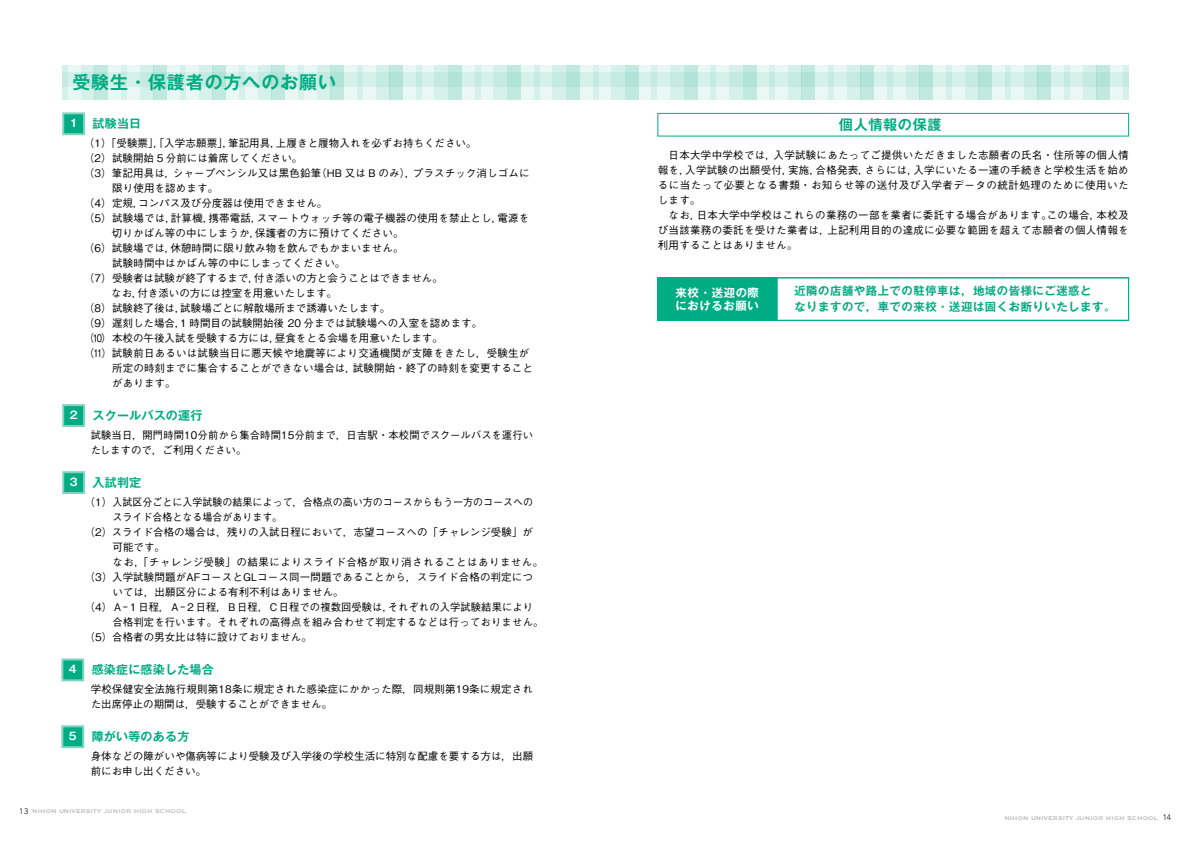
<style>
.page{position:relative;width:1191px;height:842px;background:#fff}
.page>*{position:absolute;margin:0;border:0;box-sizing:border-box;transform-origin:0 0}
.t1{font:700 18px "Gothic MB101 Pro De";letter-spacing:.05em;color:#00ac84}
.t2{font:700 14.2px "Gothic MB101 Pro De";letter-spacing:.04em;color:#00ac84}
.t3{font:700 12px "Gothic MB101 Pro De";letter-spacing:.02em;color:#00ac84}
.t4{font:700 11.3px/16.4px "Gothic MB101 Pro De";letter-spacing:.05em;color:#00ac84}
.t5{font:700 11.3px/13.6px "Gothic MB101 Pro De";letter-spacing:.055em;color:#fff}
.t6{font:500 10.5px/15px "Gothic BBB Pro";letter-spacing:.01em;color:#000}
.t7{font:500 10.5px "Gothic BBB Pro";letter-spacing:.045em;color:#000}
.t8{font:500 10.5px "Gothic BBB Pro";letter-spacing:.01em;color:#000;scale:.95 1}
.t9{font:7px "Copperplate";letter-spacing:.02em;color:#b5b6b6}
.s1{font-size:10.5px;color:#fff}
.s2{font-family:"Avenir LT Std";font-weight:300;font-size:8px;color:#000}
</style>
<div class="page">
<div style="left:62px;top:65px;width:472px;height:34px;background:#e6f7f3"></div>
<div style="left:62px;top:65px;width:6px;height:34px;background:#d6f1ea"></div>
<div style="left:81px;top:65px;width:13px;height:34px;background:#d6f1ea"></div>
<div style="left:94px;top:65px;width:14px;height:34px;background:#c2e9e0"></div>
<div style="left:121px;top:65px;width:6px;height:34px;background:#d6f1ea"></div>
<div style="left:140px;top:65px;width:13px;height:34px;background:#d6f1ea"></div>
<div style="left:153px;top:65px;width:14px;height:34px;background:#c2e9e0"></div>
<div style="left:180px;top:65px;width:6px;height:34px;background:#d6f1ea"></div>
<div style="left:199px;top:65px;width:13px;height:34px;background:#d6f1ea"></div>
<div style="left:212px;top:65px;width:14px;height:34px;background:#c2e9e0"></div>
<div style="left:239px;top:65px;width:5px;height:34px;background:#d6f1ea"></div>
<div style="left:258px;top:65px;width:13px;height:34px;background:#d6f1ea"></div>
<div style="left:271px;top:65px;width:14px;height:34px;background:#c2e9e0"></div>
<div style="left:298px;top:65px;width:5px;height:34px;background:#d6f1ea"></div>
<div style="left:317px;top:65px;width:13px;height:34px;background:#d6f1ea"></div>
<div style="left:330px;top:65px;width:14px;height:34px;background:#c2e9e0"></div>
<div style="left:357px;top:65px;width:5px;height:34px;background:#d6f1ea"></div>
<div style="left:376px;top:65px;width:13px;height:34px;background:#d6f1ea"></div>
<div style="left:389px;top:65px;width:13px;height:34px;background:#c2e9e0"></div>
<div style="left:416px;top:65px;width:5px;height:34px;background:#d6f1ea"></div>
<div style="left:435px;top:65px;width:13px;height:34px;background:#d6f1ea"></div>
<div style="left:448px;top:65px;width:13px;height:34px;background:#c2e9e0"></div>
<div style="left:475px;top:65px;width:5px;height:34px;background:#d6f1ea"></div>
<div style="left:494px;top:65px;width:13px;height:34px;background:#d6f1ea"></div>
<div style="left:507px;top:65px;width:13px;height:34px;background:#c2e9e0"></div>
<svg style="left:62px;top:72px;width:472px;height:14px"></svg>
<div style="left:534px;top:65px;width:70px;height:34px;background:#e6f7f3"></div>
<div style="left:534px;top:65px;width:5px;height:34px;background:#d6f1ea"></div>
<div style="left:552px;top:65px;width:14px;height:34px;background:#d6f1ea"></div>
<div style="left:566px;top:65px;width:13px;height:34px;background:#c2e9e0"></div>
<svg style="left:534px;top:72px;width:53px;height:14px"></svg>
<div style="left:63px;top:113px;width:21px;height:21px;background:#00ac84"></div>
<div style="left:62px;top:112px;width:23px;height:23px;border:2px solid #80d5c1"></div>
<div style="left:63px;top:405px;width:21px;height:21px;background:#00ac84"></div>
<div style="left:62px;top:404px;width:23px;height:23px;border:2px solid #80d5c1"></div>
<div style="left:62px;top:659px;width:21px;height:21px;background:#00ac84"></div>
<div style="left:61px;top:658px;width:23px;height:23px;border:2px solid #80d5c1"></div>
<div style="left:62px;top:726px;width:21px;height:21px;background:#00ac84"></div>
<div style="left:61px;top:725px;width:23px;height:23px;border:2px solid #80d5c1"></div>
<div style="left:63px;top:472px;width:21px;height:21px;background:#00ac84"></div>
<div style="left:62px;top:471px;width:23px;height:23px;border:2px solid #80d5c1"></div>
<div style="left:587px;top:65px;width:418px;height:34px;background:#e6f7f3"></div>
<div style="left:593px;top:65px;width:5px;height:34px;background:#d6f1ea"></div>
<div style="left:611px;top:65px;width:14px;height:34px;background:#d6f1ea"></div>
<div style="left:625px;top:65px;width:13px;height:34px;background:#c2e9e0"></div>
<div style="left:652px;top:65px;width:5px;height:34px;background:#d6f1ea"></div>
<div style="left:670px;top:65px;width:14px;height:34px;background:#d6f1ea"></div>
<div style="left:684px;top:65px;width:13px;height:34px;background:#c2e9e0"></div>
<div style="left:710px;top:65px;width:6px;height:34px;background:#d6f1ea"></div>
<div style="left:729px;top:65px;width:14px;height:34px;background:#d6f1ea"></div>
<div style="left:743px;top:65px;width:13px;height:34px;background:#c2e9e0"></div>
<div style="left:769px;top:65px;width:6px;height:34px;background:#d6f1ea"></div>
<div style="left:788px;top:65px;width:13px;height:34px;background:#d6f1ea"></div>
<div style="left:801px;top:65px;width:14px;height:34px;background:#c2e9e0"></div>
<div style="left:828px;top:65px;width:6px;height:34px;background:#d6f1ea"></div>
<div style="left:847px;top:65px;width:13px;height:34px;background:#d6f1ea"></div>
<div style="left:860px;top:65px;width:14px;height:34px;background:#c2e9e0"></div>
<div style="left:887px;top:65px;width:6px;height:34px;background:#d6f1ea"></div>
<div style="left:906px;top:65px;width:13px;height:34px;background:#d6f1ea"></div>
<div style="left:919px;top:65px;width:14px;height:34px;background:#c2e9e0"></div>
<div style="left:946px;top:65px;width:5px;height:34px;background:#d6f1ea"></div>
<div style="left:965px;top:65px;width:13px;height:34px;background:#d6f1ea"></div>
<div style="left:978px;top:65px;width:14px;height:34px;background:#c2e9e0"></div>
<svg style="left:587px;top:72px;width:418px;height:14px"></svg>
<div style="left:1005px;top:65px;width:123px;height:34px;background:#e6f7f3"></div>
<div style="left:1005px;top:65px;width:5px;height:34px;background:#d6f1ea"></div>
<div style="left:1024px;top:65px;width:13px;height:34px;background:#d6f1ea"></div>
<div style="left:1037px;top:65px;width:14px;height:34px;background:#c2e9e0"></div>
<div style="left:1064px;top:65px;width:5px;height:34px;background:#d6f1ea"></div>
<div style="left:1083px;top:65px;width:13px;height:34px;background:#d6f1ea"></div>
<div style="left:1096px;top:65px;width:13px;height:34px;background:#c2e9e0"></div>
<div style="left:1123px;top:65px;width:5px;height:34px;background:#d6f1ea"></div>
<svg style="left:1005px;top:72px;width:123px;height:14px"></svg>
<div style="left:657px;top:277px;width:472px;height:44px;border:1px solid #00ac84"></div>
<div style="left:658px;top:278px;width:119px;height:42px;background:#00ac84"></div>
<div style="left:657px;top:277px;width:120px;height:44px;border:1px solid #00ac84"></div>
<div style="left:657px;top:113px;width:472px;height:24px;border:1px solid #00ac84"></div>
<h1 class="t1" style="left:72px;top:67px;width:265px">受験生・保護者の方へのお願い</h1>
<p class="t3" style="left:68px;top:113px;width:74px"><span class="s1">１</span> 試験当日</p>
<p class="t6" style="left:84px;top:134px;width:394px">（1）「受験票」，「入学志願票」，筆記用具，上履きと履物入れを必ずお持ちください。</p>
<p class="t6" style="left:84px;top:150px;width:220px">（2）試験開始 5 分前には着席してください。</p>
<p class="t6" style="left:84px;top:165px;width:447px">（3）筆記用具は，シャープペンシル又は黒色鉛筆（HB 又は B のみ），プラスチック消しゴムに</p>
<p class="t6" style="left:112px;top:180px;width:107px">限り使用を認めます。</p>
<p class="t6" style="left:84px;top:195px;width:245px">（4）定規，コンパス及び分度器は使用できません。</p>
<p class="t6" style="left:84px;top:210px;width:447px">（5）試験場では，計算機，携帯電話，スマートウォッチ等の電子機器の使用を禁止とし，電源を</p>
<p class="t6" style="left:89px;top:225px;width:316px">　　切りかばん等の中にしまうか，保護者の方に預けてください。</p>
<p class="t6" style="left:84px;top:240px;width:321px">（6）試験場では，休憩時間に限り飲み物を飲んでもかまいません。</p>
<p class="t6" style="left:112px;top:255px;width:235px">試験時間中はかばん等の中にしまってください。</p>
<p class="t6" style="left:84px;top:270px;width:360px">（7）受験者は試験が終了するまで，付き添いの方と会うことはできません。</p>
<p class="t6" style="left:111px;top:285px;width:227px">なお，付き添いの方には控室を用意いたします。</p>
<p class="t6" style="left:84px;top:300px;width:308px">（8）試験終了後は，試験場ごとに解散場所まで誘導いたします。</p>
<p class="t6" style="left:84px;top:315px;width:400px">（9）遅刻した場合，1 時間目の試験開始後 20 分までは試験場への入室を認めます。</p>
<p class="t6" style="left:84px;top:329px;width:360px">（10）本校の午後入試を受験する方には，昼食をとる会場を用意いたします。</p>
<p class="t6" style="left:84px;top:344px;width:447px">（11）試験前日あるいは試験当日に悪天候や地震等により交通機関が支障をきたし，受験生が</p>
<p class="t6" style="left:112px;top:359px;width:422px">所定の時刻までに集合することができない場合は，試験開始・終了の時刻を変更すること</p>
<p class="t6" style="left:112px;top:375px;width:65px">があります。</p>
<p class="t3" style="left:68px;top:405px;width:135px"><span class="s1">２</span> スクールバスの運行</p>
<p class="t6" style="left:91px;top:426px;width:444px">試験当日，開門時間10分前から集合時間15分前まで，日吉駅・本校間でスクールバスを運行いたしますので，ご利用ください。</p>
<p class="t3" style="left:68px;top:472px;width:74px"><span class="s1">３</span> 入試判定</p>
<p class="t6" style="left:85px;top:493px;width:450px">（1）入試区分ごとに入学試験の結果によって，合格点の高い方のコースからもう一方のコースへの</p>
<p class="t8" style="left:113px;top:509px;width:180px">スライド合格となる場合があります。</p>
<p class="t6" style="left:85px;top:523px;width:450px">（2）スライド合格の場合は，残りの入試日程において，志望コースへの「チャレンジ受験」が</p>
<p class="t6" style="left:113px;top:538px;width:54px">可能です。</p>
<p class="t7" style="left:113px;top:554px;width:432px">なお,「チャレンジ受験」の結果によりスライド合格が取り消されることはありません。</p>
<p class="t6" style="left:85px;top:568px;width:450px">（3）入学試験問題がAFコースとGLコース同一問題であることから，スライド合格の判定につ</p>
<p class="t6" style="left:113px;top:583px;width:232px">いては，出願区分による有利不利はありません。</p>
<p class="t6" style="left:85px;top:598px;width:450px">（4）Ａｰ１日程，Ａｰ２日程，Ｂ日程，Ｃ日程での複数回受験は，それぞれの入学試験結果により</p>
<p class="t6" style="left:113px;top:613px;width:432px">合格判定を行います。それぞれの高得点を組み合わせて判定するなどは行っておりません。</p>
<p class="t6" style="left:85px;top:628px;width:229px">（5）合格者の男女比は特に設けておりません。</p>
<p class="t3" style="left:68px;top:659px;width:148px"><span class="s1">４</span> 感染症に感染した場合</p>
<p class="t6" style="left:91px;top:681px;width:444px">学校保健安全法施行規則第18条に規定された感染症にかかった際，同規則第19条に規定された出席停止の期間は，受験することができません。</p>
<p class="t3" style="left:68px;top:726px;width:123px"><span class="s1">５</span> 障がい等のある方</p>
<p class="t6" style="left:91px;top:747px;width:444px">身体などの障がいや傷病等により受験及び入学後の学校生活に特別な配慮を要する方は，出願前にお申し出ください。</p>
<p class="t9" style="left:20px;top:807px;width:168px"><span class="s2">13</span> NIHON UNIVERSITY JUNIOR HIGH SCHOOL</p>
<h2 class="t2" style="left:839px;top:113px;width:104px">個人情報の保護</h2>
<p class="t6" style="left:658px;top:146px;width:472px">　日本大学中学校では，入学試験にあたってご提供いただきました志願者の氏名・住所等の個人情報を，入学試験の出願受付，実施，合格発表，さらには，入学にいたる一連の手続きと学校生活を始めるに当たって必要となる書類・お知らせ等の送付及び入学者データの統計処理のために使用いたします。<br>　なお，日本大学中学校はこれらの業務の一部を業者に委託する場合があります。この場合，本校及び当該業務の委託を受けた業者は，上記利用目的の達成に必要な範囲を超えて志願者の個人情報を利用することはありません。</p>
<p class="t5" style="left:675px;top:284px;width:85px">来校・送迎の際におけるお願い</p>
<p class="t4" style="left:794px;top:281px;width:322px">近隣の店舗や路上での駐停車は，地域の皆様にご迷惑と<br>なりますので，車での来校・送迎は固くお断りいたします。</p>
<p class="t9" style="left:1004px;top:813px;width:168px">NIHON UNIVERSITY JUNIOR HIGH SCHOOL <span class="s2">14</span></p>
</div>
